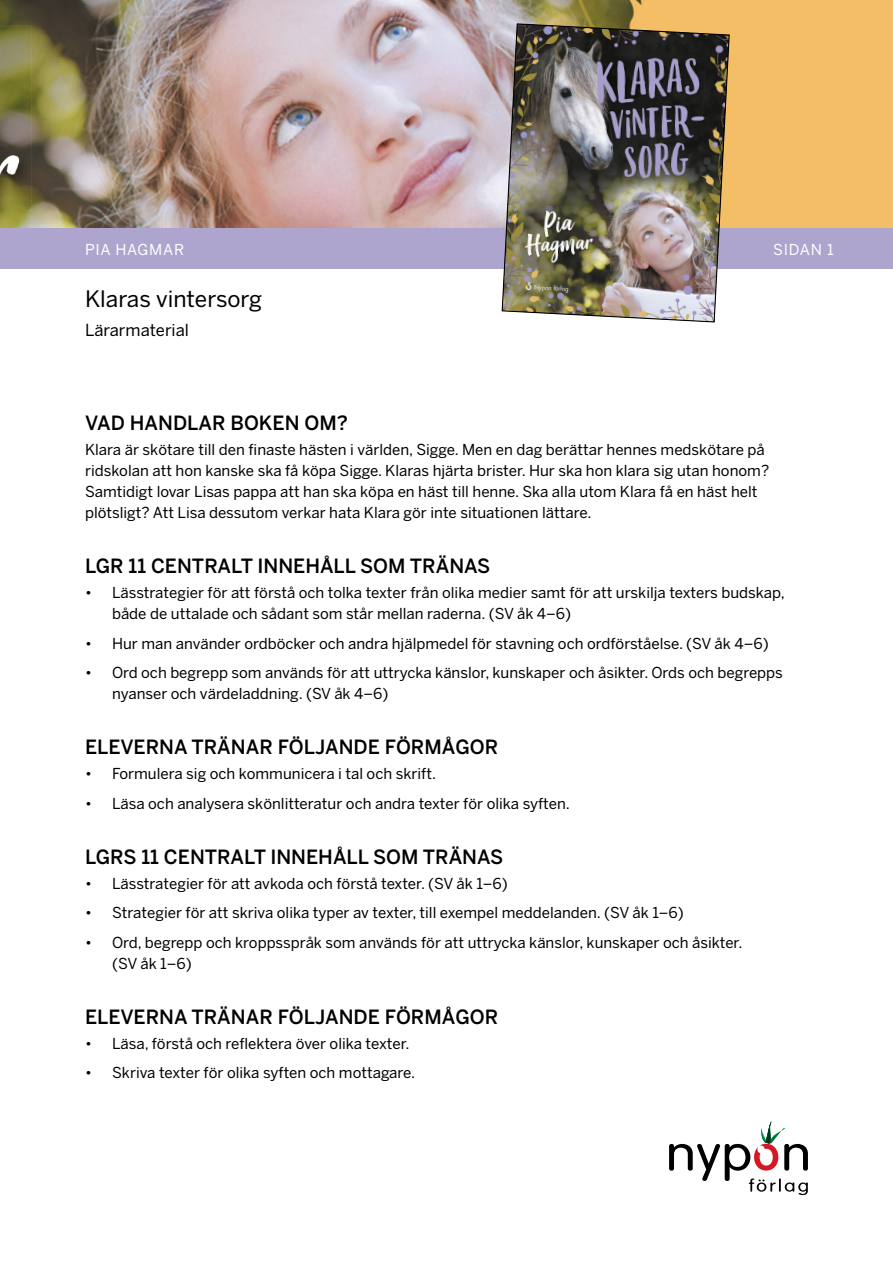
<style>
.page{position:relative;width:893px;height:1263px;background:#fff}
.page>*{position:absolute;margin:0;border:0;box-sizing:border-box;transform-origin:0 0}
.t1{font:22.5px "Benton Sans";color:#000}
.t2{font:500 19.5px "Benton Sans";color:#000}
.t3{font:16.5px "Benton Sans";color:#000}
.t4{font:15px/21px "Benton Sans";color:#000}
.t5{font:15px "Benton Sans";letter-spacing:.05em;color:#fff}
</style>
<div class="page">
<div style="left:0;top:0;width:893px;height:229px;background:#f4be66"></div>
<img style="left:0;top:0;width:643px;height:229px">
<div style="left:0;top:229px;width:893px;height:40px;background:#ada5ce"></div>
<img style="left:501px;top:23px;width:229px;height:300px">
<svg style="left:669px;top:1121px;width:139px;height:74px"></svg>
<p class="t5" style="left:85px;top:241px;width:101px">PIA HAGMAR</p>
<p class="t5" style="left:773px;top:241px;width:62px">SIDAN 1</p>
<h1 class="t1" style="left:85px;top:286px;width:178px">Klaras vintersorg</h1>
<p class="t3" style="left:85px;top:321px;width:105px">Lärarmaterial</p>
<h2 class="t2" style="left:85px;top:412px;width:264px">VAD HANDLAR BOKEN OM?</h2>
<p class="t4" style="left:85px;top:440px;width:686px">Klara är skötare till den finaste hästen i världen, Sigge. Men en dag berättar hennes medskötare på ridskolan att hon kanske ska få köpa Sigge. Klaras hjärta brister. Hur ska hon klara sig utan honom?<br>Samtidigt lovar Lisas pappa att han ska köpa en häst till henne. Ska alla utom Klara få en häst helt plötsligt? Att Lisa dessutom verkar hata Klara gör inte situationen lättare.</p>
<h2 class="t2" style="left:85px;top:555px;width:407px">LGR 11 CENTRALT INNEHÅLL SOM TRÄNAS</h2>
<p class="t4" style="left:112px;top:583px;width:674px;text-indent:-27px">• Lässtrategier för att förstå och tolka texter från olika medier samt för att urskilja texters budskap, både de uttalade och sådant som står mellan raderna. (SV åk 4–6)</p>
<p class="t4" style="left:85px;top:633px;width:685px">• Hur man använder ordböcker och andra hjälpmedel för stavning och ordförståelse. (SV åk 4–6)</p>
<p class="t4" style="left:112px;top:663px;width:672px;text-indent:-27px">• Ord och begrepp som används för att uttrycka känslor, kunskaper och åsikter. Ords och begrepps nyanser och värdeladdning. (SV åk 4–6)</p>
<h2 class="t2" style="left:85px;top:736px;width:415px">ELEVERNA TRÄNAR FÖLJANDE FÖRMÅGOR</h2>
<p class="t4" style="left:85px;top:764px;width:353px">• Formulera sig och kommunicera i tal och skrift.</p>
<p class="t4" style="left:85px;top:793px;width:486px">• Läsa och analysera skönlitteratur och andra texter för olika syften.</p>
<h2 class="t2" style="left:85px;top:845px;width:420px">LGRS 11 CENTRALT INNEHÅLL SOM TRÄNAS</h2>
<p class="t4" style="left:85px;top:873px;width:424px">• Lässtrategier för att avkoda och förstå texter. (SV åk 1–6)</p>
<p class="t4" style="left:85px;top:903px;width:600px">• Strategier för att skriva olika typer av texter, till exempel meddelanden. (SV åk 1–6)</p>
<p class="t4" style="left:112px;top:932px;width:632px;text-indent:-27px">• Ord, begrepp och kroppsspråk som används för att uttrycka känslor, kunskaper och åsikter. (SV åk 1–6)</p>
<h2 class="t2" style="left:85px;top:1005px;width:415px">ELEVERNA TRÄNAR FÖLJANDE FÖRMÅGOR</h2>
<p class="t4" style="left:85px;top:1033px;width:326px">• Läsa, förstå och reflektera över olika texter.</p>
<p class="t4" style="left:85px;top:1063px;width:332px">• Skriva texter för olika syften och mottagare.</p>
</div>
